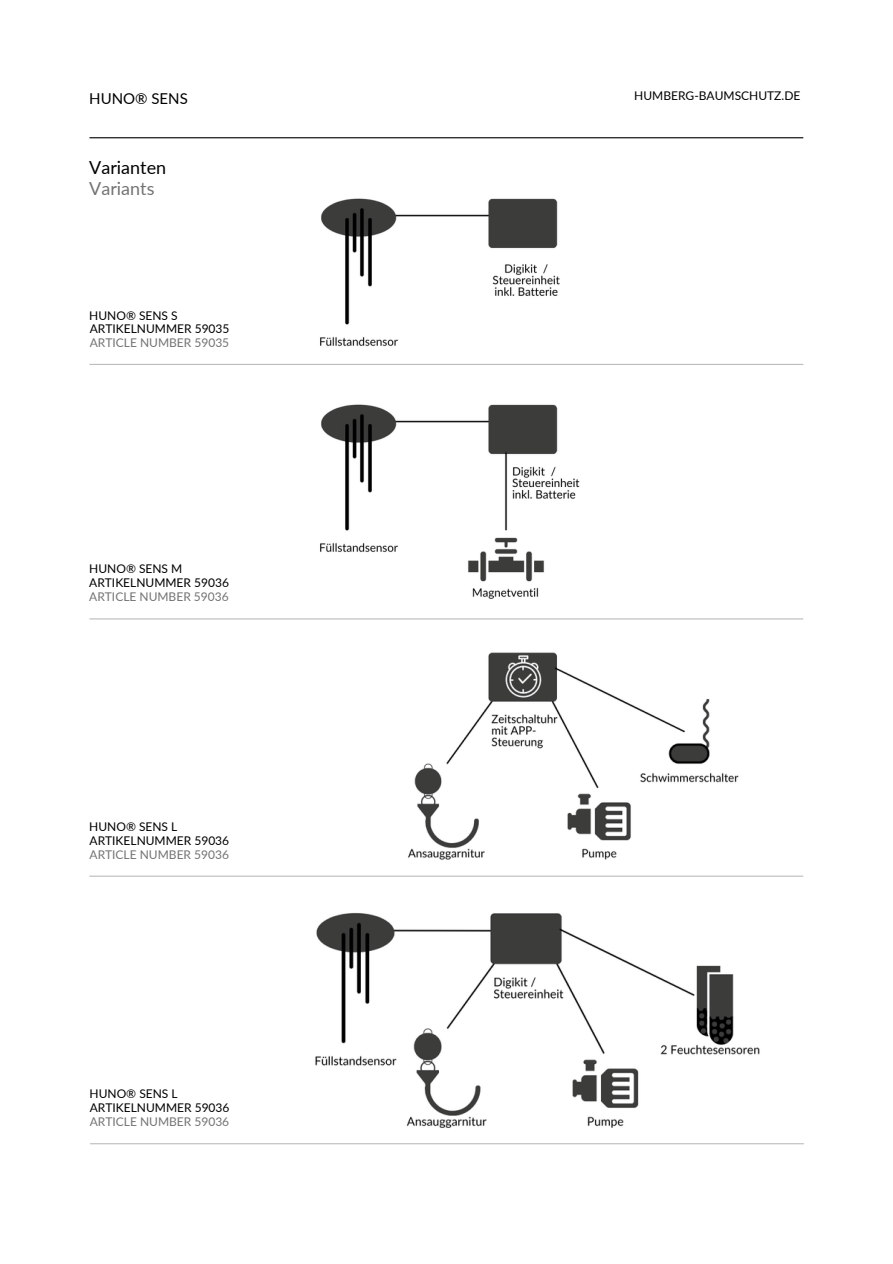
<style>
.page{position:relative;width:893px;height:1264px;background:#fff}
.page>*{position:absolute;margin:0;border:0;box-sizing:border-box;transform-origin:0 0}
.t1{font:18px "Lato";color:#000}
.t2{font:18px "Lato";color:#737373}
.t3{font:15px "Lato";color:#000}
.t4{font:12px/13.8px "Lato";color:#000}
.t5{font:12px "Lato";color:#737373}
</style>
<div class="page">
<hr style="left:90px;top:137px;width:712px;height:1px;background:#000">
<img style="left:320px;top:198px;width:240px;height:149px">
<img style="left:259px;top:404px;width:513px;height:216px">
<img style="left:408px;top:652px;width:331px;height:208px">
<img style="left:251px;top:876px;width:534px;height:252px">
<hr style="left:90px;top:364px;width:712px;height:1px;background:#bcbcbc">
<hr style="left:90px;top:618px;width:712px;height:1px;background:#bcbcbc">
<hr style="left:90px;top:875px;width:712px;height:1px;background:#bcbcbc">
<hr style="left:90px;top:1143px;width:713px;height:1px;background:#bcbcbc">
<p class="t3" style="left:89px;top:89px;width:100px">HUNO® SENS</p>
<p class="t4" style="left:634px;top:88px;width:167px">HUMBERG-BAUMSCHUTZ.DE</p>
<h1 class="t1" style="left:89px;top:156px;width:78px">Varianten</h1>
<h1 class="t2" style="left:89px;top:177px;width:67px">Variants</h1>
<p class="t4" style="left:89px;top:308px;width:90px">HUNO® SENS S</p>
<p class="t4" style="left:90px;top:322px;width:141px">ARTIKELNUMMER 59035</p>
<p class="t5" style="left:90px;top:335px;width:141px">ARTICLE NUMBER 59035</p>
<p class="t4" style="left:89px;top:561px;width:141px">HUNO® SENS M<br>ARTIKELNUMMER 59036</p>
<p class="t5" style="left:89px;top:588px;width:141px">ARTICLE NUMBER 59036</p>
<p class="t4" style="left:89px;top:819px;width:90px">HUNO® SENS L</p>
<p class="t4" style="left:89px;top:833px;width:141px">ARTIKELNUMMER 59036</p>
<p class="t5" style="left:89px;top:847px;width:141px">ARTICLE NUMBER 59036</p>
<p class="t4" style="left:89px;top:1086px;width:141px">HUNO® SENS L<br>ARTIKELNUMMER 59036</p>
<p class="t5" style="left:90px;top:1113px;width:141px">ARTICLE NUMBER 59036</p>
</div>
